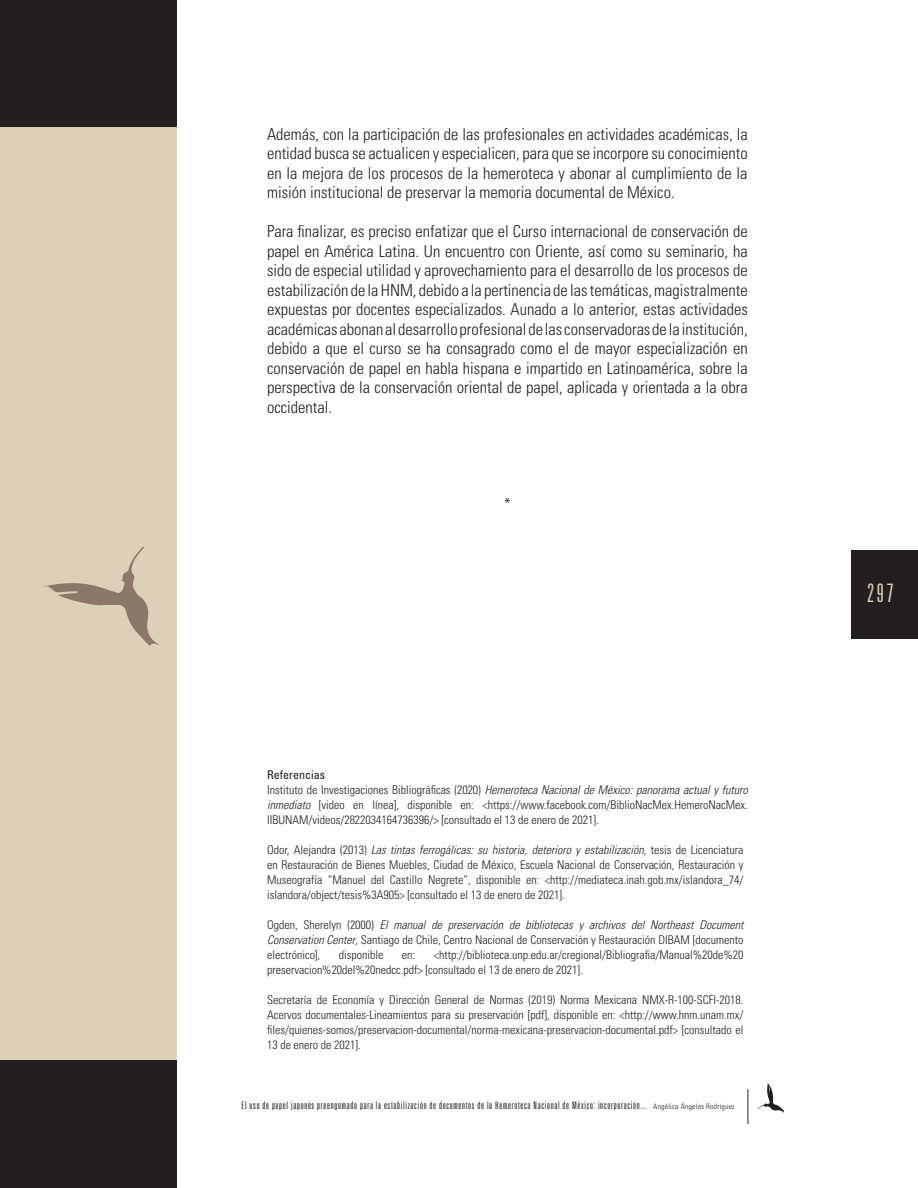
<style>
.page{position:relative;width:918px;height:1188px;background:#fff}
.page>*{position:absolute;margin:0;border:0;box-sizing:border-box;transform-origin:0 0}
.t1{font:300 ultra-condensed 25.5px "Univers LT Std";color:#dcd0b7}
.Normal_wrd_23{font:300 condensed 16.5px/19.5px "Univers LT Std";color:#231f20;text-align:justify}
.Normal_wrd_23-2{font:300 condensed 12px/15px "Univers LT Std";color:#231f20;text-align:justify}
.Normal_wrd_23-3{font:condensed 12px "Univers LT Std";color:#231f20}
.t2{font:300 ultra-condensed 10.5px "Univers LT Std";letter-spacing:.07em;color:#231f20}
.s1{font-style:italic}
.s2{font-stretch:condensed;font-size:7.5px}
</style>
<div class="page">
<hr style="left:748px;top:1089px;width:1px;height:35px;background:#231f20">
<div style="left:851px;top:550px;width:67px;height:88px;background:#231f20"></div>
<svg style="left:757px;top:1082px;width:27px;height:32px"></svg>
<div style="left:0;top:0;width:176px;height:1188px;background:#231f20"></div>
<div style="left:0;top:128px;width:176px;height:932px;background:#dcd0b7"></div>
<svg style="left:43px;top:546px;width:116px;height:100px"></svg>
<p class="Normal_wrd_23" style="left:267px;top:124px;width:482px">Además, con la participación de las profesionales en actividades académicas, la entidad busca se actualicen y especialicen, para que se incorpore su conocimiento en la mejora de los procesos de la hemeroteca y abonar al cumplimiento de la misión institucional de preservar la memoria documental de México.</p>
<p class="Normal_wrd_23" style="left:267px;top:221px;width:482px">Para finalizar, es preciso enfatizar que el Curso internacional de conservación de papel en América Latina. Un encuentro con Oriente, así como su seminario, ha sido de especial utilidad y aprovechamiento para el desarrollo de los procesos de estabilización de la HNM, debido a la pertinencia de las temáticas, magistralmente expuestas por docentes especializados. Aunado a lo anterior, estas actividades académicas abonan al desarrollo profesional de las conservadoras de la institución, debido a que el curso se ha consagrado como el de mayor especialización en conservación de papel en habla hispana e impartido en Latinoamérica, sobre la perspectiva de la conservación oriental de papel, aplicada y orientada a la obra occidental.</p>
<p class="Normal_wrd_23" style="left:504px;top:494px;width:9px">*</p>
<p class="Normal_wrd_23-3" style="left:267px;top:767px;width:59px">Referencias</p>
<p class="Normal_wrd_23-2" style="left:267px;top:782px;width:482px">Instituto de Investigaciones Bibliográficas (2020) <span class="s1">Hemeroteca Nacional de México: panorama actual y futuro inmediato</span> [video en línea], disponible en: &lt;https://www.facebook.com/BiblioNacMex.HemeroNacMex.<br>IIBUNAM/videos/2822034164736396/&gt; [consultado el 13 de enero de 2021].</p>
<p class="Normal_wrd_23-2" style="left:267px;top:842px;width:478px">Odor, Alejandra (2013) <span class="s1">Las tintas ferrogálicas: su historia, deterioro y estabilización</span>, tesis de Licenciatura en Restauración de Bienes Muebles, Ciudad de México, Escuela Nacional de Conservación, Restauración y Museografía “Manuel del Castillo Negrete”, disponible en: &lt;http://mediateca.inah.gob.mx/islandora_74/ islandora/object/tesis%3A905&gt; [consultado el 13 de enero de 2021].</p>
<p class="Normal_wrd_23-2" style="left:267px;top:917px;width:478px">Ogden, Sherelyn (2000) <span class="s1">El manual de preservación de bibliotecas y archivos del Northeast Document Conservation Center</span>, Santiago de Chile, Centro Nacional de Conservación y Restauración DIBAM [documento electrónico],</p>
<p class="Normal_wrd_23-2" style="left:267px;top:947px;width:478px;text-indent:167px">&lt;http://biblioteca.unp.edu.ar/cregional/Bibliografia/Manual%20de%20 preservacion%20del%20nedcc.pdf&gt; [consultado el 13 de enero de 2021].</p>
<p class="Normal_wrd_23-2" style="left:267px;top:992px;width:478px">Secretaría de Economía y Dirección General de Normas (2019) Norma Mexicana NMX-R-100-SCFI-2018.<br>Acervos documentales-Lineamientos para su preservación [pdf], disponible en: &lt;http://www.hnm.unam.mx/ files/quienes-somos/preservacion-documental/norma-mexicana-preservacion-documental.pdf&gt; [consultado el 13 de enero de 2021].</p>
<p class="Normal_wrd_23-2" style="left:339px;top:947px;width:46px">disponible</p>
<p class="Normal_wrd_23-2" style="left:402px;top:947px;width:15px">en:</p>
<p class="t2" style="left:242px;top:1100px;width:495px">El uso de papel japonés preengomado para la estabilización de documentos de la Hemeroteca Nacional de México: incorporación... <span class="s2">Angélica Ángeles Rodríguez</span></p>
<h1 class="t1" style="left:867px;top:579px;width:28px">297</h1>
</div>
